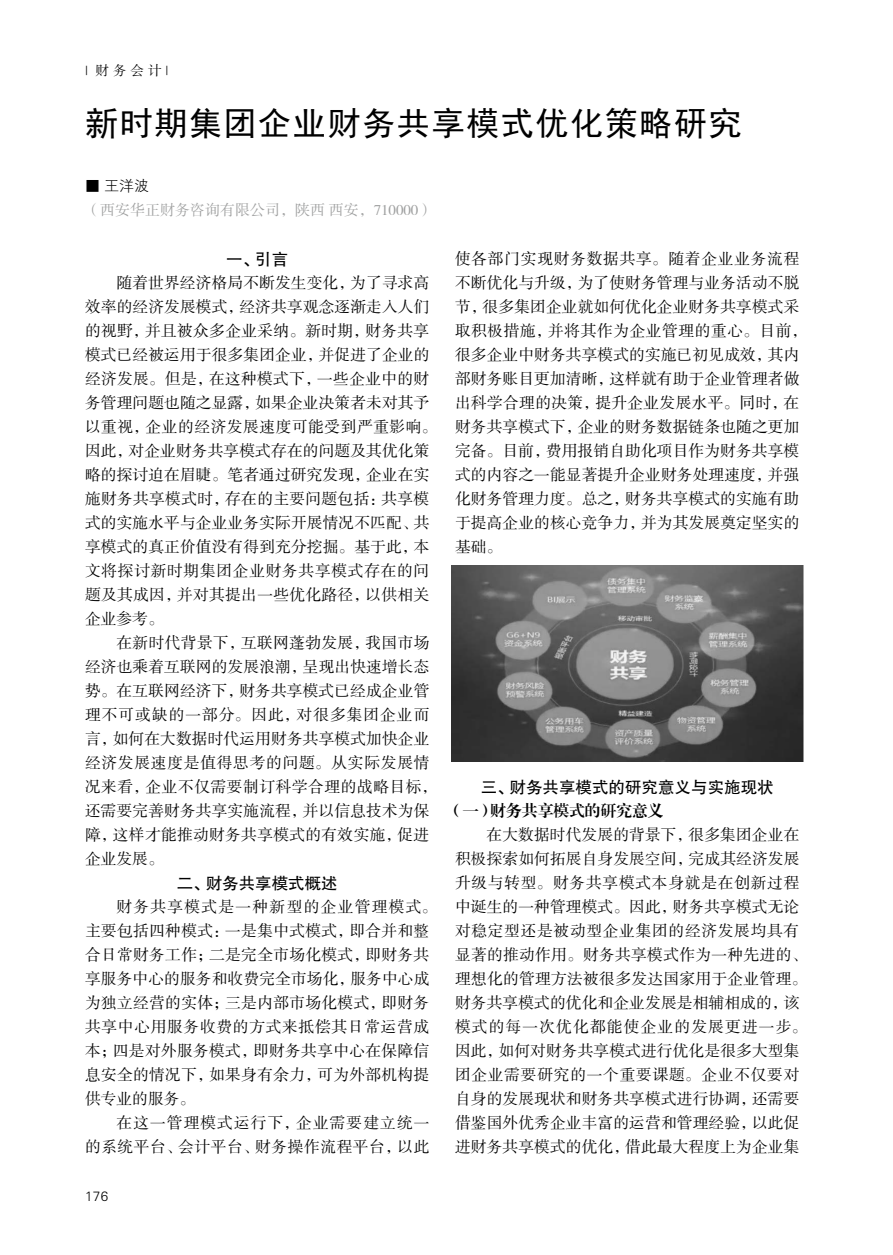
<style>
.page{position:relative;width:893px;height:1255px;background:#fff}
.page>*{position:absolute;margin:0;border:0;box-sizing:border-box;transform-origin:0 0}
.t1{font:33px "Sim Hei";letter-spacing:.05em;color:#000}
.t2{font:16.5px "FZHTK GBK1 0";color:#000}
.t3{font:15.75px/24px "FZSSK GBK1 0";letter-spacing:.005em;color:#000}
.t4{font:15.75px/24px "FZSSK GBK1 0";letter-spacing:.065em;color:#000;text-align:right}
.t5{font:15.75px "FZXBSK GBK1 0";color:#000}
.t6{font:15px "FZSSK GBK1 0";color:#9fa0a0}
.t7{font:15px "FZXH1 K GBK1 0";color:#000}
.t8{font:13.5px "FZSSK GBK1 0";color:#000}
.t9{font:13.5px "FZXH1 K GBK1 0";color:#000}
</style>
<div class="page">
<img style="left:451px;top:566px;width:352px;height:195px">
<p class="t8" style="left:85px;top:63px;width:85px">| 财 务 会 计 |</p>
<h1 class="t1" style="left:85px;top:106px;width:658px">新时期集团企业财务共享模式优化策略研究</h1>
<p class="t7" style="left:85px;top:178px;width:66px">■ 王洋波</p>
<p class="t6" style="left:85px;top:202px;width:350px">（西安华正财务咨询有限公司，陕西 西安，710000）</p>
<p class="t2" style="left:226px;top:250px;width:63px">一、引言</p>
<p class="t3" style="left:85px;top:271px;width:354px;text-indent:32px">随着世界经济格局不断发生变化，为了寻求高效率的经济发展模式，经济共享观念逐渐走入人们的视野，并且被众多企业采纳。新时期，财务共享模式已经被运用于很多集团企业，并促进了企业的经济发展。但是，在这种模式下，一些企业中的财务管理问题也随之显露，如果企业决策者未对其予以重视，企业的经济发展速度可能受到严重影响。因此，对企业财务共享模式存在的问题及其优化策略的探讨迫在眉睫。笔者通过研究发现，企业在实施财务共享模式时，存在的主要问题包括：共享模式的实施水平与企业业务实际开展情况不匹配、共享模式的真正价值没有得到充分挖掘。基于此，本文将探讨新时期集团企业财务共享模式存在的问题及其成因，并对其提出一些优化路径，以供相关企业参考。</p>
<p class="t3" style="left:85px;top:631px;width:354px;text-indent:32px">在新时代背景下，互联网蓬勃发展，我国市场经济也乘着互联网的发展浪潮，呈现出快速增长态势。在互联网经济下，财务共享模式已经成企业管理不可或缺的一部分。因此，对很多集团企业而言，如何在大数据时代运用财务共享模式加快企业经济发展速度是值得思考的问题。从实际发展情况来看，企业不仅需要制订科学合理的战略目标，还需要完善财务共享实施流程，并以信息技术为保障，这样才能推动财务共享模式的有效实施，促进企业发展。</p>
<p class="t2" style="left:177px;top:874px;width:162px">二、财务共享模式概述</p>
<p class="t3" style="left:85px;top:895px;width:354px;text-indent:32px">财务共享模式是一种新型的企业管理模式。主要包括四种模式：一是集中式模式，即合并和整合日常财务工作；二是完全市场化模式，即财务共享服务中心的服务和收费完全市场化，服务中心成为独立经营的实体；三是内部市场化模式，即财务共享中心用服务收费的方式来抵偿其日常运营成本；四是对外服务模式，即财务共享中心在保障信息安全的情况下，如果身有余力，可为外部机构提供专业的服务。</p>
<p class="t4" style="left:85px;top:1111px;width:346px">在这一管理模式运行下，企业需要建立统一<br>的系统平台、会计平台、财务操作流程平台，以此</p>
<p class="t9" style="left:85px;top:1188px;width:25px">176</p>
<p class="t3" style="left:455px;top:247px;width:354px">使各部门实现财务数据共享。随着企业业务流程不断优化与升级，为了使财务管理与业务活动不脱节，很多集团企业就如何优化企业财务共享模式采取积极措施，并将其作为企业管理的重心。目前，很多企业中财务共享模式的实施已初见成效，其内部财务账目更加清晰，这样就有助于企业管理者做出科学合理的决策，提升企业发展水平。同时，在财务共享模式下，企业的财务数据链条也随之更加完备。目前，费用报销自助化项目作为财务共享模式的内容之一能显著提升企业财务处理速度，并强化财务管理力度。总之，财务共享模式的实施有助于提高企业的核心竞争力，并为其发展奠定坚实的基础。</p>
<p class="t2" style="left:481px;top:778px;width:294px">三、财务共享模式的研究意义与实施现状</p>
<p class="t5" style="left:447px;top:802px;width:218px">（一）财务共享模式的研究意义</p>
<p class="t3" style="left:455px;top:823px;width:354px;text-indent:32px">在大数据时代发展的背景下，很多集团企业在积极探索如何拓展自身发展空间，完成其经济发展升级与转型。财务共享模式本身就是在创新过程中诞生的一种管理模式。因此，财务共享模式无论对稳定型还是被动型企业集团的经济发展均具有显著的推动作用。财务共享模式作为一种先进的、理想化的管理方法被很多发达国家用于企业管理。财务共享模式的优化和企业发展是相辅相成的，该模式的每一次优化都能使企业的发展更进一步。因此，如何对财务共享模式进行优化是很多大型集团企业需要研究的一个重要课题。企业不仅要对自身的发展现状和财务共享模式进行协调，还需要借鉴国外优秀企业丰富的运营和管理经验，以此促进财务共享模式的优化，借此最大程度上为企业集</p>
</div>
